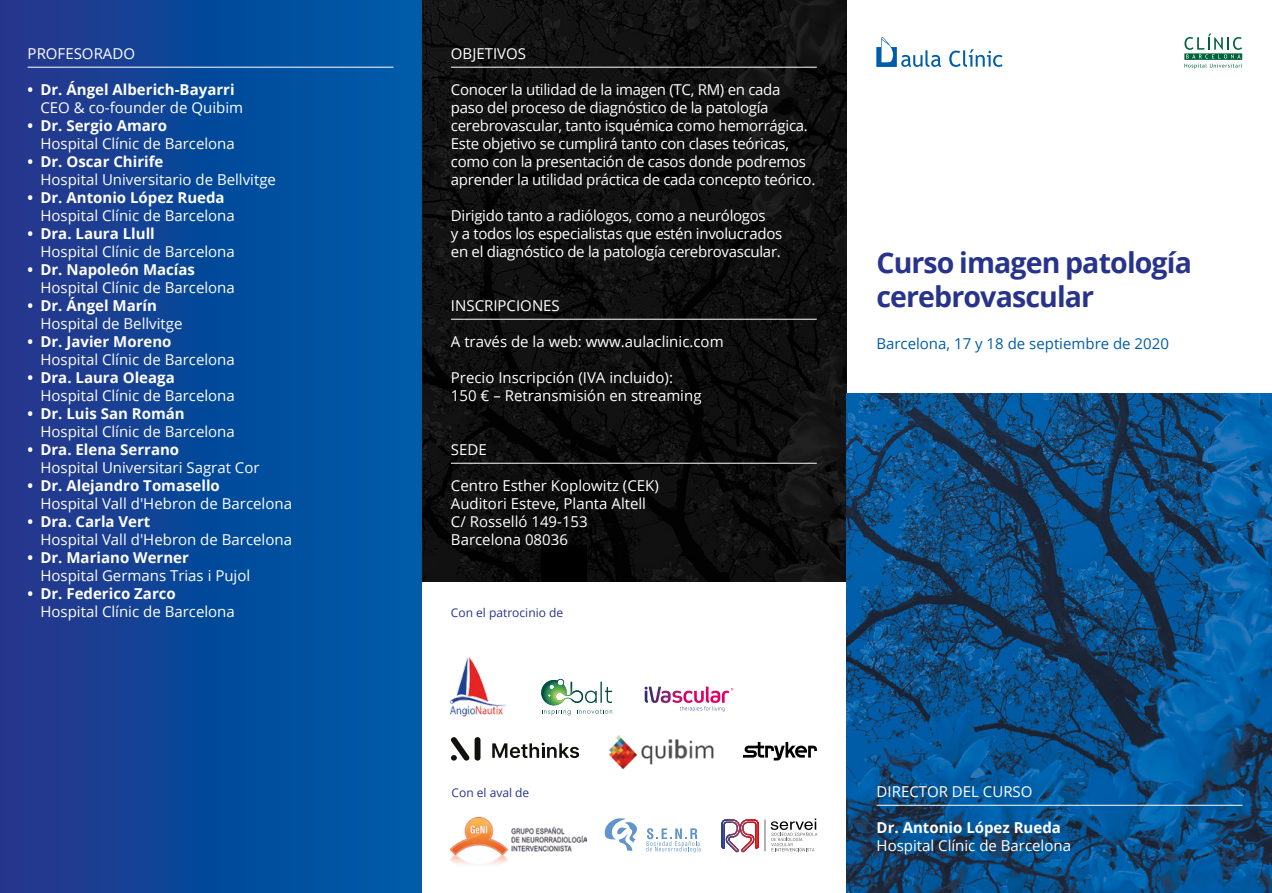
<style>
.page{position:relative;width:1272px;height:893px;background:#fff}
.page>*{position:absolute;margin:0;border:0;box-sizing:border-box;transform-origin:0 0}
.t1{font:700 28.5px/34.2px "Open Sans";letter-spacing:-.03em;color:#28348b}
.t2{font:15px/18px "Open Sans";color:#fff}
.t3{font:15px/18px "Open Sans";letter-spacing:-.02em;color:#fff}
.t4{font:700 15px "Open Sans";color:#fff}
.t5{font:15px "Open Sans";color:#005da9}
.t6{font:12px "Open Sans";color:#28348b}
</style>
<div class="page">
<img style="left:421px;top:0;width:425px;height:581px">
<img style="left:846px;top:393px;width:425px;height:500px">
<div style="left:0;top:0;width:421px;height:893px;background:linear-gradient(to right,#22358b,#005da9)"></div>
<svg style="left:876px;top:37px;width:126px;height:30px"></svg>
<svg style="left:1184px;top:33px;width:58px;height:36px"></svg>
<hr style="left:451px;top:67px;width:365px;height:1px;background:#fff">
<hr style="left:451px;top:319px;width:365px;height:1px;background:#fff">
<hr style="left:451px;top:463px;width:365px;height:1px;background:#fff">
<hr style="left:28px;top:67px;width:365px;height:1px;background:#fff">
<hr style="left:876px;top:805px;width:366px;height:1px;background:#fff">
<hr style="left:764px;top:819px;width:1px;height:32px;background:#6b6765">
<svg style="left:721px;top:819px;width:28px;height:33px"></svg>
<svg style="left:770px;top:818px;width:47px;height:33px"></svg>
<svg style="left:743px;top:742px;width:73px;height:18px"></svg>
<img style="left:609px;top:735px;width:104px;height:33px">
<svg style="left:646px;top:828px;width:54px;height:24px"></svg>
<svg style="left:604px;top:818px;width:33px;height:33px"></svg>
<img style="left:451px;top:818px;width:135px;height:47px">
<svg style="left:541px;top:679px;width:71px;height:36px"></svg>
<img style="left:550px;top:680px;width:21px;height:25px">
<svg style="left:644px;top:687px;width:89px;height:24px"></svg>
<img style="left:451px;top:658px;width:54px;height:59px">
<svg style="left:451px;top:737px;width:18px;height:24px"></svg>
<div style="left:474px;top:737px;width:6px;height:24px;background:#12100b;border-radius:3px"></div>
<svg style="left:492px;top:743px;width:87px;height:15px"></svg>
<div style="left:541px;top:545px;width:45px;height:36px;background:#000"></div>
<p class="t2" style="left:28px;top:44px;width:109px">PROFESORADO</p>
<p class="t4" style="left:28px;top:79px;width:208px">• Dr. Ángel Alberich-Bayarri</p>
<p class="t2" style="left:40px;top:98px;width:204px">CEO &amp; co-founder de Quibim</p>
<p class="t4" style="left:28px;top:115px;width:141px">• Dr. Sergio Amaro</p>
<p class="t2" style="left:40px;top:134px;width:196px">Hospital Clínic de Barcelona</p>
<p class="t4" style="left:28px;top:151px;width:137px">• Dr. Oscar Chirife</p>
<p class="t2" style="left:40px;top:170px;width:237px">Hospital Universitario de Bellvitge</p>
<p class="t4" style="left:28px;top:187px;width:198px">• Dr. Antonio López Rueda</p>
<p class="t2" style="left:40px;top:206px;width:196px">Hospital Clínic de Barcelona</p>
<p class="t4" style="left:28px;top:223px;width:129px">• Dra. Laura Llull</p>
<p class="t2" style="left:40px;top:242px;width:196px">Hospital Clínic de Barcelona</p>
<p class="t4" style="left:28px;top:259px;width:169px">• Dr. Napoleón Macías</p>
<p class="t2" style="left:40px;top:278px;width:196px">Hospital Clínic de Barcelona</p>
<p class="t4" style="left:28px;top:295px;width:131px">• Dr. Ángel Marín</p>
<p class="t2" style="left:40px;top:314px;width:144px">Hospital de Bellvitge</p>
<p class="t4" style="left:28px;top:331px;width:145px">• Dr. Javier Moreno</p>
<p class="t2" style="left:40px;top:350px;width:196px">Hospital Clínic de Barcelona</p>
<p class="t4" style="left:28px;top:367px;width:149px">• Dra. Laura Oleaga</p>
<p class="t2" style="left:40px;top:386px;width:196px">Hospital Clínic de Barcelona</p>
<p class="t4" style="left:28px;top:403px;width:159px">• Dr. Luis San Román</p>
<p class="t2" style="left:40px;top:422px;width:196px">Hospital Clínic de Barcelona</p>
<p class="t4" style="left:28px;top:439px;width:153px">• Dra. Elena Serrano</p>
<p class="t2" style="left:40px;top:458px;width:221px">Hospital Universitari Sagrat Cor</p>
<p class="t4" style="left:28px;top:475px;width:194px">• Dr. Alejandro Tomasello</p>
<p class="t2" style="left:40px;top:494px;width:253px">Hospital Vall d'Hebron de Barcelona</p>
<p class="t4" style="left:28px;top:511px;width:124px">• Dra. Carla Vert</p>
<p class="t2" style="left:40px;top:530px;width:253px">Hospital Vall d'Hebron de Barcelona</p>
<p class="t4" style="left:28px;top:547px;width:163px">• Dr. Mariano Werner</p>
<p class="t2" style="left:40px;top:566px;width:211px">Hospital Germans Trias i Pujol</p>
<p class="t4" style="left:28px;top:583px;width:150px">• Dr. Federico Zarco</p>
<p class="t2" style="left:40px;top:602px;width:196px">Hospital Clínic de Barcelona</p>
<p class="t2" style="left:451px;top:44px;width:77px">OBJETIVOS</p>
<p class="t3" style="left:451px;top:80px;width:366px">Conocer la utilidad de la imagen (TC, RM) en cada paso del proceso de diagnóstico de la patología cerebrovascular, tanto isquémica como hemorrágica.<br>Este objetivo se cumplirá tanto con clases teóricas, como con la presentación de casos donde podremos aprender la utilidad práctica de cada concepto teórico.</p>
<p class="t3" style="left:451px;top:206px;width:333px">Dirigido tanto a radiólogos, como a neurólogos<br>y a todos los especialistas que estén involucrados en el diagnóstico de la patología cerebrovascular.</p>
<p class="t2" style="left:451px;top:296px;width:110px">INSCRIPCIONES</p>
<p class="t2" style="left:451px;top:332px;width:274px">A través de la web: www.aulaclinic.com</p>
<p class="t2" style="left:451px;top:368px;width:252px">Precio Inscripción (IVA incluido):<br>150 € – Retransmisión en streaming</p>
<p class="t2" style="left:451px;top:440px;width:37px">SEDE</p>
<p class="t2" style="left:451px;top:476px;width:209px">Centro Esther Koplowitz (CEK)<br>Auditori Esteve, Planta Altell<br>C/ Rosselló 149-153<br>Barcelona 08036</p>
<p class="t6" style="left:451px;top:605px;width:114px">Con el patrocinio de</p>
<h1 class="t1" style="left:876px;top:245px;width:317px">Curso imagen patología cerebrovascular</h1>
<p class="t5" style="left:876px;top:333px;width:294px">Barcelona, 17 y 18 de septiembre de 2020</p>
<p class="t6" style="left:451px;top:785px;width:79px">Con el aval de</p>
<p class="t2" style="left:876px;top:782px;width:157px">DIRECTOR DEL CURSO</p>
<p class="t4" style="left:876px;top:817px;width:186px">Dr. Antonio López Rueda</p>
<p class="t2" style="left:876px;top:836px;width:196px">Hospital Clínic de Barcelona</p>
</div>
